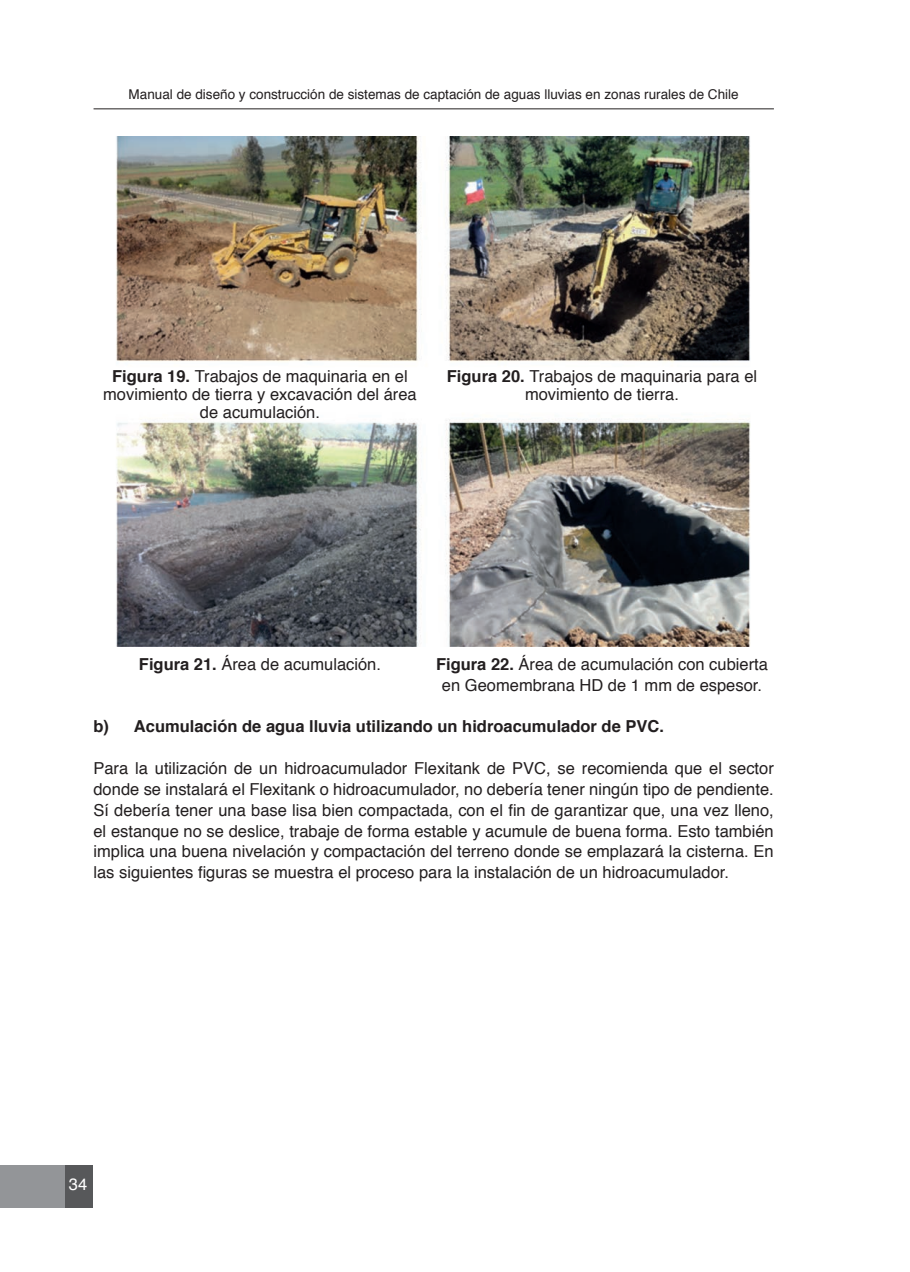
<style>
.page{position:relative;width:910px;height:1272px;background:#fff}
.page>*{position:absolute;margin:0;border:0;box-sizing:border-box;transform-origin:0 0}
.t1{font:16.5px/20.9px "Helvetica";color:#231f20;text-align:center}
.t2{font:700 16.5px "Helvetica";color:#231f20}
.t3{font:16.5px "Helvetica";color:#fff}
.t4{font:13.5px "Helvetica";color:#231f20}
.s1{font-weight:700}
</style>
<div class="page">
<hr style="left:94px;top:108px;width:680px;height:1px;background:#231f20">
<div style="left:9px;top:1165px;width:84px;height:42px;background:#57585a"></div>
<img style="left:116px;top:136px;width:635px;height:510px">
<div style="left:0;top:1165px;width:64px;height:42px;background:#939598"></div>
<p class="t4" style="left:129px;top:84px;width:612px">Manual de diseño y construcción de sistemas de captación de aguas lluvias en zonas rurales de Chile</p>
<p class="t1" style="left:112px;top:366px;width:297px"><span class="s1">Figura 19.</span> Trabajos de maquinaria en el</p>
<p class="t1" style="left:447px;top:366px;width:312px"><span class="s1">Figura 20.</span> Trabajos de maquinaria para el</p>
<p class="t1" style="left:103px;top:384px;width:315px">movimiento de tierra y excavación del área</p>
<p class="t1" style="left:525px;top:384px;width:156px">movimiento de tierra.</p>
<p class="t1" style="left:200px;top:402px;width:122px">de acumulación.</p>
<p class="t1" style="left:139px;top:654px;width:244px"><span class="s1">Figura 21.</span> Área de acumulación.</p>
<p class="t1" style="left:436px;top:654px;width:333px"><span class="s1">Figura 22.</span> Área de acumulación con cubierta en Geomembrana HD de 1 mm de espesor.</p>
<p class="t2" style="left:93px;top:713px;width:572px">b) Acumulación de agua lluvia utilizando un hidroacumulador de PVC.</p>
<p class="t1" style="left:93px;top:758px;width:682px;text-align:justify">Para la utilización de un hidroacumulador Flexitank de PVC, se recomienda que el sector donde se instalará el Flexitank o hidroacumulador, no debería tener ningún tipo de pendiente.<br>Sí debería tener una base lisa bien compactada, con el fin de garantizar que, una vez lleno, el estanque no se deslice, trabaje de forma estable y acumule de buena forma. Esto también implica una buena nivelación y compactación del terreno donde se emplazará la cisterna. En las siguientes figuras se muestra el proceso para la instalación de un hidroacumulador.</p>
<p class="t3" style="left:69px;top:1171px;width:20px">34</p>
</div>
